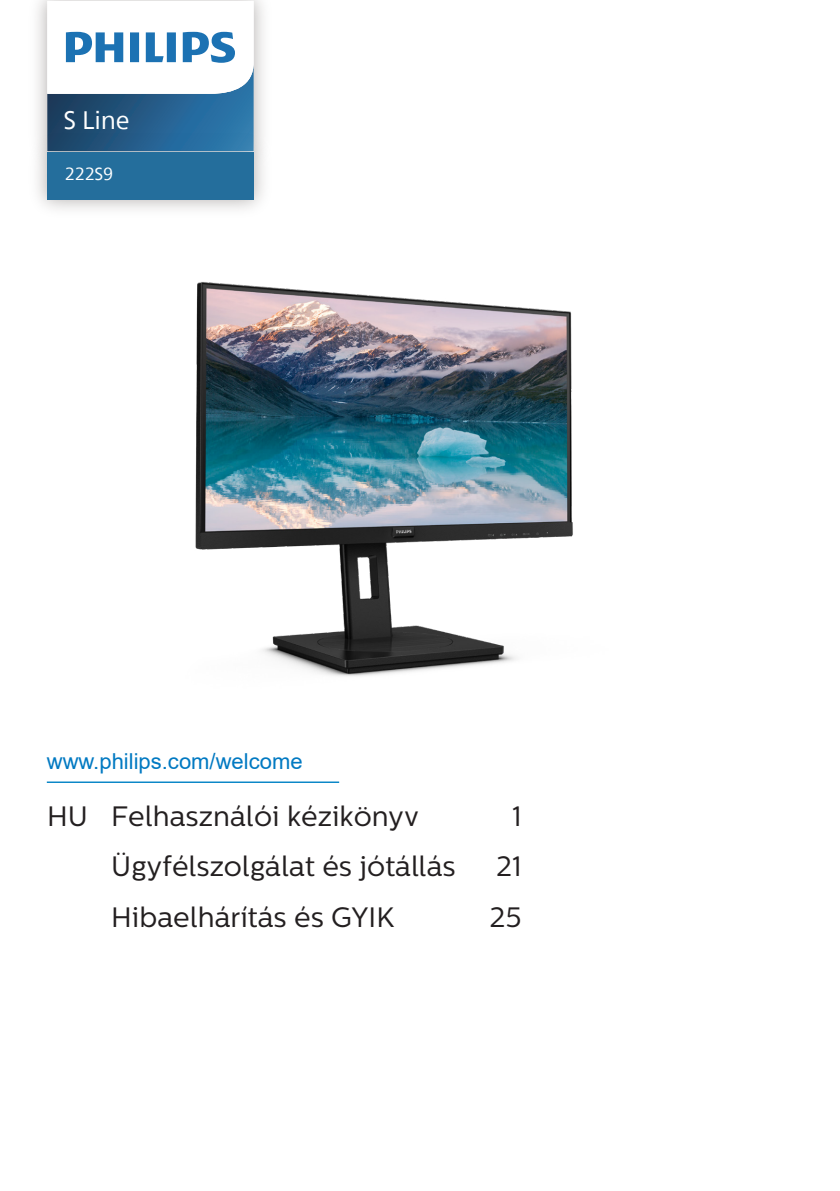
<style>
.page{position:relative;width:840px;height:1191px;background:#fff}
.page>*{position:absolute;margin:0;border:0;box-sizing:border-box;transform-origin:0 0}
.t1{font:28px "Centrale Sans";color:#231f20}
.t2{font:25.2px "Neue Frutiger World";color:#fff}
.t3{font:22px "Arial";color:#0079c2}
.t4{font:17.4px "Neue Frutiger World";letter-spacing:-.01em;color:#fff}
</style>
<div class="page">
<hr style="left:47px;top:781px;width:292px;height:2px;background:#0082c5">
<img style="left:195px;top:282px;width:378px;height:395px">
<img style="left:37px;top:0;width:227px;height:126px">
<svg style="left:47px;top:1px;width:206px;height:125px"></svg>
<img style="left:37px;top:126px;width:227px;height:84px">
<div style="left:47px;top:151px;width:206px;height:49px;background:#246e9c"></div>
<p class="t2" style="left:63px;top:100px;width:68px">S Line</p>
<p class="t4" style="left:65px;top:161px;width:50px">222S9</p>
<p class="t3" style="left:47px;top:746px;width:257px">www.philips.com/welcome</p>
<p class="t1" style="left:47px;top:799px;width:373px">HU Felhasználói kézikönyv</p>
<p class="t1" style="left:512px;top:799px;width:11px">1</p>
<p class="t1" style="left:111px;top:850px;width:346px">Ügyfélszolgálat és jótállás</p>
<p class="t1" style="left:496px;top:850px;width:27px">21</p>
<p class="t1" style="left:111px;top:901px;width:284px">Hibaelhárítás és GYIK</p>
<p class="t1" style="left:489px;top:901px;width:34px">25</p>
</div>
